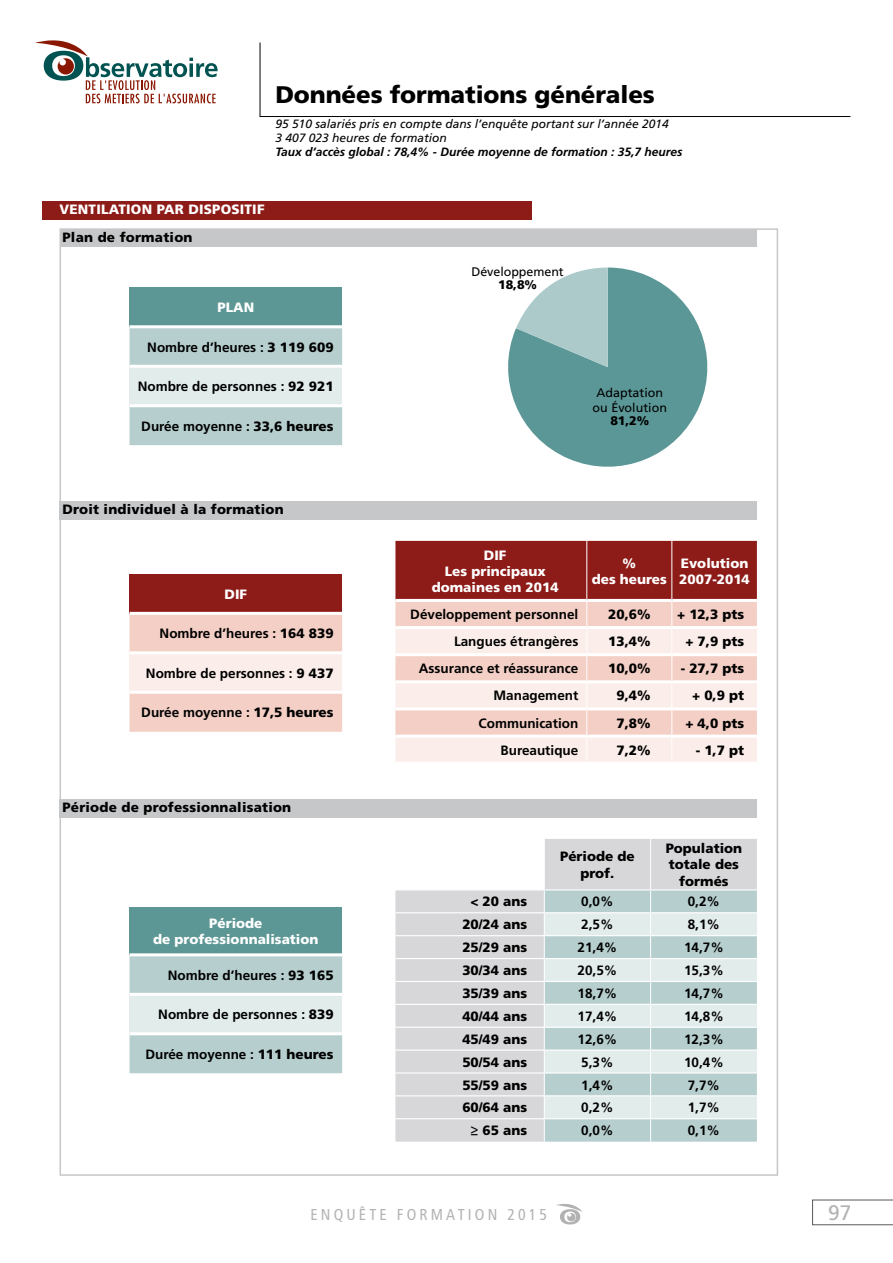
<style>
.page{position:relative;width:893px;height:1263px;background:#fff}
.page>*{position:absolute;margin:0;border:0;box-sizing:border-box;transform-origin:0 0}
.t1{font:900 24px "Frutiger LT Std";letter-spacing:-.005em;color:#000}
.t2{font:21px "Frutiger LT Std";color:#b2b3b5}
.t3{font:condensed 15.75px "Frutiger LT Std";letter-spacing:.2em;color:#b2b3b5}
.t4{font:700 13.5px "Frutiger LT Std";color:#000}
.t5{font:900 13.5px/16.2px "Frutiger LT Std";color:#000;text-align:center}
.t6{font:900 13.5px/16.2px "Frutiger LT Std";color:#fff;text-align:center}
.t7{font:12.45px/15px "Frutiger LT Std";color:#000;text-align:center}
.t8{font:900 12.45px "Frutiger LT Std";color:#000}
.t9{font:italic 12px/14.4px "Frutiger LT Std";color:#000}
.t10{font:italic 700 12px "Frutiger LT Std";color:#000}
.s1{font-weight:900}
</style>
<div class="page">
<svg style="left:35px;top:40px;width:183px;height:63px"></svg>
<svg style="left:259px;top:42px;width:592px;height:75px"></svg>
<svg style="left:812px;top:1199px;width:81px;height:26px"></svg>
<svg style="left:556px;top:1204px;width:26px;height:20px"></svg>
<div style="left:43px;top:201px;width:488px;height:18px;background:#8d1c18"></div>
<div style="left:60px;top:229px;width:697px;height:18px;background:#c6c7c9"></div>
<div style="left:130px;top:287px;width:212px;height:40px;background:#5d9795"></div>
<div style="left:130px;top:328px;width:212px;height:117px;background:#b6cfce"></div>
<div style="left:130px;top:366px;width:212px;height:40px;background:#e2eceb"></div>
<hr style="left:130px;top:325px;width:212px;height:3px;background:#fff">
<hr style="left:130px;top:365px;width:212px;height:3px;background:#fff">
<hr style="left:130px;top:404px;width:212px;height:3px;background:#fff">
<svg style="left:508px;top:267px;width:199px;height:200px"></svg>
<div style="left:60px;top:501px;width:697px;height:19px;background:#c6c7c9"></div>
<div style="left:130px;top:574px;width:212px;height:39px;background:#8d1c18"></div>
<div style="left:130px;top:615px;width:212px;height:117px;background:#f3cfc5"></div>
<div style="left:130px;top:653px;width:212px;height:39px;background:#fbede9"></div>
<hr style="left:130px;top:612px;width:212px;height:3px;background:#fff">
<hr style="left:130px;top:651px;width:212px;height:3px;background:#fff">
<hr style="left:130px;top:691px;width:212px;height:3px;background:#fff">
<svg style="left:395px;top:541px;width:362px;height:221px;background:#dcaea8"></svg>
<div style="left:60px;top:799px;width:697px;height:19px;background:#c6c7c9"></div>
<div style="left:130px;top:907px;width:212px;height:48px;background:#5d9795"></div>
<div style="left:130px;top:956px;width:212px;height:117px;background:#b6cfce"></div>
<div style="left:130px;top:994px;width:212px;height:40px;background:#e2eceb"></div>
<hr style="left:130px;top:953px;width:212px;height:3px;background:#fff">
<hr style="left:130px;top:993px;width:212px;height:3px;background:#fff">
<hr style="left:130px;top:1032px;width:212px;height:3px;background:#fff">
<svg style="left:395px;top:839px;width:362px;height:303px;background:#ddddde"></svg>
<hr style="left:544px;top:839px;width:1px;height:50px;background:#fff">
<hr style="left:650px;top:839px;width:1px;height:50px;background:#fff">
<svg style="left:544px;top:890px;width:213px;height:252px;background:#cbdddc"></svg>
<hr style="left:395px;top:889px;width:149px;height:1px;background:#fff">
<hr style="left:544px;top:889px;width:107px;height:1px;background:#fff">
<hr style="left:651px;top:889px;width:106px;height:1px;background:#fff">
<hr style="left:395px;top:912px;width:149px;height:1px;background:#fff">
<hr style="left:544px;top:912px;width:107px;height:1px;background:#fff">
<hr style="left:651px;top:912px;width:106px;height:1px;background:#fff">
<hr style="left:395px;top:935px;width:149px;height:1px;background:#fff">
<hr style="left:544px;top:935px;width:107px;height:1px;background:#fff">
<hr style="left:651px;top:935px;width:106px;height:1px;background:#fff">
<hr style="left:395px;top:958px;width:149px;height:1px;background:#fff">
<hr style="left:544px;top:958px;width:107px;height:1px;background:#fff">
<hr style="left:651px;top:958px;width:106px;height:1px;background:#fff">
<hr style="left:395px;top:981px;width:149px;height:1px;background:#fff">
<hr style="left:544px;top:981px;width:107px;height:1px;background:#fff">
<hr style="left:651px;top:981px;width:106px;height:1px;background:#fff">
<hr style="left:395px;top:1004px;width:149px;height:1px;background:#fff">
<hr style="left:544px;top:1004px;width:107px;height:1px;background:#fff">
<hr style="left:651px;top:1004px;width:106px;height:1px;background:#fff">
<hr style="left:395px;top:1027px;width:149px;height:1px;background:#fff">
<hr style="left:544px;top:1027px;width:107px;height:1px;background:#fff">
<hr style="left:651px;top:1027px;width:106px;height:1px;background:#fff">
<hr style="left:395px;top:1049px;width:149px;height:2px;background:#fff">
<hr style="left:544px;top:1049px;width:107px;height:2px;background:#fff">
<hr style="left:651px;top:1049px;width:106px;height:2px;background:#fff">
<hr style="left:395px;top:1072px;width:149px;height:1px;background:#fff">
<hr style="left:544px;top:1072px;width:107px;height:1px;background:#fff">
<hr style="left:651px;top:1072px;width:106px;height:1px;background:#fff">
<hr style="left:395px;top:1095px;width:149px;height:1px;background:#fff">
<hr style="left:544px;top:1095px;width:107px;height:1px;background:#fff">
<hr style="left:651px;top:1095px;width:106px;height:1px;background:#fff">
<hr style="left:395px;top:1118px;width:149px;height:1px;background:#fff">
<hr style="left:544px;top:1118px;width:107px;height:1px;background:#fff">
<hr style="left:651px;top:1118px;width:106px;height:1px;background:#fff">
<h1 class="t1" style="left:275px;top:80px;width:381px">Données formations générales</h1>
<p class="t9" style="left:275px;top:116px;width:395px">95 510 salariés pris en compte dans l’enquête portant sur l’année 2014<br>3 407 023 heures de formation</p>
<p class="t10" style="left:275px;top:145px;width:409px">Taux d’accès global : 78,4% - Durée moyenne de formation : 35,7 heures</p>
<p class="t6" style="left:60px;top:201px;width:206px">VENTILATION PAR DISPOSITIF</p>
<p class="t5" style="left:63px;top:229px;width:132px">Plan de formation</p>
<p class="t7" style="left:471px;top:264px;width:94px">Développement</p>
<p class="t8" style="left:498px;top:277px;width:40px">18,8%</p>
<p class="t6" style="left:217px;top:299px;width:38px">PLAN</p>
<p class="t4" style="left:147px;top:339px;width:188px">Nombre d’heures : <span class="s1">3 119 609</span></p>
<p class="t4" style="left:138px;top:378px;width:197px">Nombre de personnes : <span class="s1">92 921</span></p>
<p class="t4" style="left:141px;top:418px;width:194px">Durée moyenne : <span class="s1">33,6 heures</span></p>
<p class="t5" style="left:63px;top:502px;width:223px">Droit individuel à la formation</p>
<p class="t6" style="left:225px;top:586px;width:24px">DIF</p>
<p class="t4" style="left:160px;top:625px;width:175px">Nombre d’heures : <span class="s1">164 839</span></p>
<p class="t4" style="left:146px;top:665px;width:189px">Nombre de personnes : <span class="s1">9 437</span></p>
<p class="t4" style="left:141px;top:704px;width:194px">Durée moyenne : <span class="s1">17,5 heures</span></p>
<p class="t5" style="left:63px;top:799px;width:230px">Période de professionnalisation</p>
<p class="t6" style="left:153px;top:915px;width:167px">Période<br>de professionnalisation</p>
<p class="t4" style="left:168px;top:967px;width:167px">Nombre d’heures : <span class="s1">93 165</span></p>
<p class="t4" style="left:158px;top:1006px;width:177px">Nombre de personnes : <span class="s1">839</span></p>
<p class="t4" style="left:145px;top:1046px;width:190px">Durée moyenne : <span class="s1">111 heures</span></p>
<p class="t7" style="left:593px;top:385px;width:76px">Adaptation ou Évolution</p>
<p class="t8" style="left:610px;top:413px;width:40px">81,2%</p>
<p class="t6" style="left:432px;top:547px;width:128px">DIF<br>Les principaux domaines en 2014</p>
<p class="t6" style="left:592px;top:555px;width:77px">%<br>des heures</p>
<p class="t6" style="left:679px;top:555px;width:72px;text-align:left">Evolution<br>2007-2014</p>
<p class="t4" style="left:410px;top:606px;width:170px">Développement personnel</p>
<p class="t5" style="left:608px;top:606px;width:44px">20,6%</p>
<p class="t5" style="left:677px;top:606px;width:69px">+ 12,3 pts</p>
<p class="t4" style="left:454px;top:633px;width:126px">Langues étrangères</p>
<p class="t5" style="left:608px;top:633px;width:44px">13,4%</p>
<p class="t5" style="left:685px;top:633px;width:60px">+ 7,9 pts</p>
<p class="t4" style="left:419px;top:661px;width:161px">Assurance et réassurance</p>
<p class="t5" style="left:608px;top:660px;width:44px">10,0%</p>
<p class="t5" style="left:681px;top:660px;width:65px">- 27,7 pts</p>
<p class="t4" style="left:494px;top:688px;width:86px">Management</p>
<p class="t5" style="left:616px;top:688px;width:36px">9,4%</p>
<p class="t5" style="left:692px;top:688px;width:54px">+ 0,9 pt</p>
<p class="t4" style="left:479px;top:715px;width:101px">Communication</p>
<p class="t5" style="left:616px;top:715px;width:36px">7,8%</p>
<p class="t5" style="left:685px;top:715px;width:60px">+ 4,0 pts</p>
<p class="t4" style="left:501px;top:742px;width:79px">Bureautique</p>
<p class="t5" style="left:616px;top:742px;width:36px">7,2%</p>
<p class="t5" style="left:696px;top:742px;width:50px">- 1,7 pt</p>
<p class="t5" style="left:560px;top:848px;width:76px">Période de prof.</p>
<p class="t5" style="left:666px;top:840px;width:78px">Population totale des formés</p>
<p class="t5" style="left:470px;top:893px;width:58px">&lt; 20 ans</p>
<p class="t4" style="left:581px;top:894px;width:34px">0,0%</p>
<p class="t4" style="left:688px;top:894px;width:34px">0,2%</p>
<p class="t5" style="left:462px;top:916px;width:66px">20/24 ans</p>
<p class="t4" style="left:581px;top:917px;width:34px">2,5%</p>
<p class="t4" style="left:688px;top:917px;width:34px">8,1%</p>
<p class="t5" style="left:462px;top:939px;width:66px">25/29 ans</p>
<p class="t4" style="left:578px;top:939px;width:41px">21,4%</p>
<p class="t4" style="left:684px;top:939px;width:41px">14,7%</p>
<p class="t5" style="left:462px;top:962px;width:66px">30/34 ans</p>
<p class="t4" style="left:578px;top:962px;width:41px">20,5%</p>
<p class="t4" style="left:684px;top:962px;width:41px">15,3%</p>
<p class="t5" style="left:462px;top:985px;width:66px">35/39 ans</p>
<p class="t4" style="left:578px;top:985px;width:41px">18,7%</p>
<p class="t4" style="left:684px;top:985px;width:41px">14,7%</p>
<p class="t5" style="left:462px;top:1008px;width:66px">40/44 ans</p>
<p class="t4" style="left:578px;top:1008px;width:41px">17,4%</p>
<p class="t4" style="left:684px;top:1008px;width:41px">14,8%</p>
<p class="t5" style="left:462px;top:1031px;width:66px">45/49 ans</p>
<p class="t4" style="left:578px;top:1031px;width:41px">12,6%</p>
<p class="t4" style="left:684px;top:1031px;width:41px">12,3%</p>
<p class="t5" style="left:462px;top:1054px;width:66px">50/54 ans</p>
<p class="t4" style="left:581px;top:1054px;width:34px">5,3%</p>
<p class="t4" style="left:684px;top:1054px;width:41px">10,4%</p>
<p class="t5" style="left:462px;top:1077px;width:66px">55/59 ans</p>
<p class="t4" style="left:581px;top:1077px;width:34px">1,4%</p>
<p class="t4" style="left:688px;top:1077px;width:34px">7,7%</p>
<p class="t5" style="left:462px;top:1099px;width:66px">60/64 ans</p>
<p class="t4" style="left:581px;top:1100px;width:34px">0,2%</p>
<p class="t4" style="left:688px;top:1100px;width:34px">1,7%</p>
<p class="t5" style="left:471px;top:1122px;width:58px">≥ 65 ans</p>
<p class="t4" style="left:581px;top:1123px;width:34px">0,0%</p>
<p class="t4" style="left:688px;top:1123px;width:34px">0,1%</p>
<p class="t3" style="left:310px;top:1205px;width:238px">ENQUÊTE FORMATION 2015</p>
<h2 class="t2" style="left:828px;top:1200px;width:25px">97</h2>
</div>
